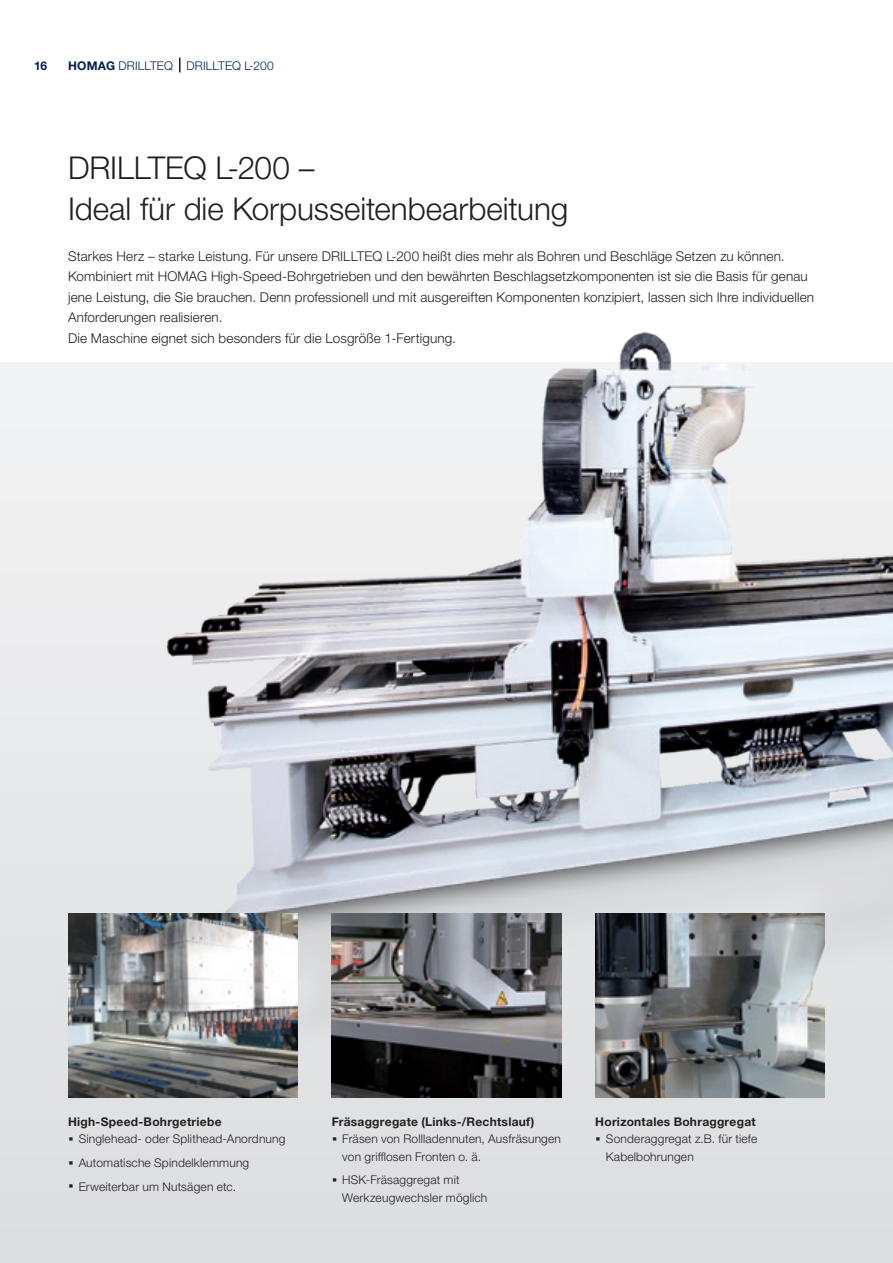
<style>
.page{position:relative;width:893px;height:1263px;background:#fff}
.page>*{position:absolute;margin:0;border:0;box-sizing:border-box;transform-origin:0 0}
._01_Headline_21pt_25{font:300 31.5px/40.8px "Helvetica Neue LTW1 G";letter-spacing:-.005em;color:#231f20}
._03_Copy_9pt_light{font:300 13.5px/20.4px "Helvetica Neue LTW1 G";letter-spacing:.01em;color:#231f20}
.t1{font:300 12px/17.2px "Helvetica Neue LTW1 G";letter-spacing:.015em;color:#231f20}
._05_BU_8Pt_11_5Pt{font:700 12px "Helvetica Neue LTW1 G";letter-spacing:.02em;color:#231f20}
.Musterseiten_Rubrike{font:300 12px "Helvetica Neue LTW1 G";letter-spacing:.015em;color:#00214f}
.t2{font:700 12px "Helvetica Neue LTW1 G";color:#00214f}
.s1{font-weight:700}
.s2{font-weight:700;font-size:21px}
</style>
<div class="page">
<div style="left:0;top:363px;width:893px;height:900px;background:#dedfe1"></div>
<img style="left:2px;top:331px;width:891px;height:767px">
<img style="left:68px;top:914px;width:230px;height:183px">
<img style="left:332px;top:914px;width:229px;height:183px">
<img style="left:595px;top:914px;width:230px;height:183px">
<svg style="left:179px;top:58px;width:2px;height:14px"></svg>
<p class="t2" style="left:34px;top:58px;width:15px">16</p>
<p class="Musterseiten_Rubrike" style="left:68px;top:58px;width:207px"><span class="s1">HOMAG</span> DRILLTEQ DRILLTEQ L-200</p>
<p class="_01_Headline_21pt_25" style="left:68px;top:148px;width:502px">DRILLTEQ L-200 –<br>Ideal für die Korpusseitenbearbeitung</p>
<p class="_03_Copy_9pt_light" style="left:68px;top:246px;width:748px">Starkes Herz – starke Leistung. Für unsere DRILLTEQ L-200 heißt dies mehr als Bohren und Beschläge Setzen zu können.<br>Kombiniert mit HOMAG High-Speed-Bohrgetrieben und den bewährten Beschlagsetzkomponenten ist sie die Basis für genau jene Leistung, die Sie brauchen. Denn professionell und mit ausgereiften Komponenten konzipiert, lassen sich Ihre individuellen Anforderungen realisieren.<br>Die Maschine eignet sich besonders für die Losgröße 1-Fertigung.</p>
<p class="_05_BU_8Pt_11_5Pt" style="left:68px;top:1114px;width:155px">High-Speed-Bohrgetriebe</p>
<p class="t1" style="left:68px;top:1130px;width:219px"><span class="s2">·</span> Singlehead- oder Splithead-Anordnung</p>
<p class="t1" style="left:68px;top:1154px;width:183px"><span class="s2">·</span> Automatische Spindelklemmung</p>
<p class="t1" style="left:68px;top:1178px;width:169px"><span class="s2">·</span> Erweiterbar um Nutsägen etc.</p>
<p class="_05_BU_8Pt_11_5Pt" style="left:332px;top:1114px;width:204px">Fräsaggregate (Links-/Rechtslauf)</p>
<p class="t1" style="left:342px;top:1130px;width:220px;text-indent:-11px"><span class="s2">·</span> Fräsen von Rollladennuten, Ausfräsungen von grifflosen Fronten o. ä.</p>
<p class="t1" style="left:342px;top:1171px;width:147px;text-indent:-11px"><span class="s2">·</span> HSK-Fräsaggregat mit<br>Werkzeugwechsler möglich</p>
<p class="_05_BU_8Pt_11_5Pt" style="left:595px;top:1114px;width:162px">Horizontales Bohraggregat</p>
<p class="t1" style="left:606px;top:1130px;width:153px;text-indent:-11px"><span class="s2">·</span> Sonderaggregat z.B. für tiefe<br>Kabelbohrungen</p>
</div>
